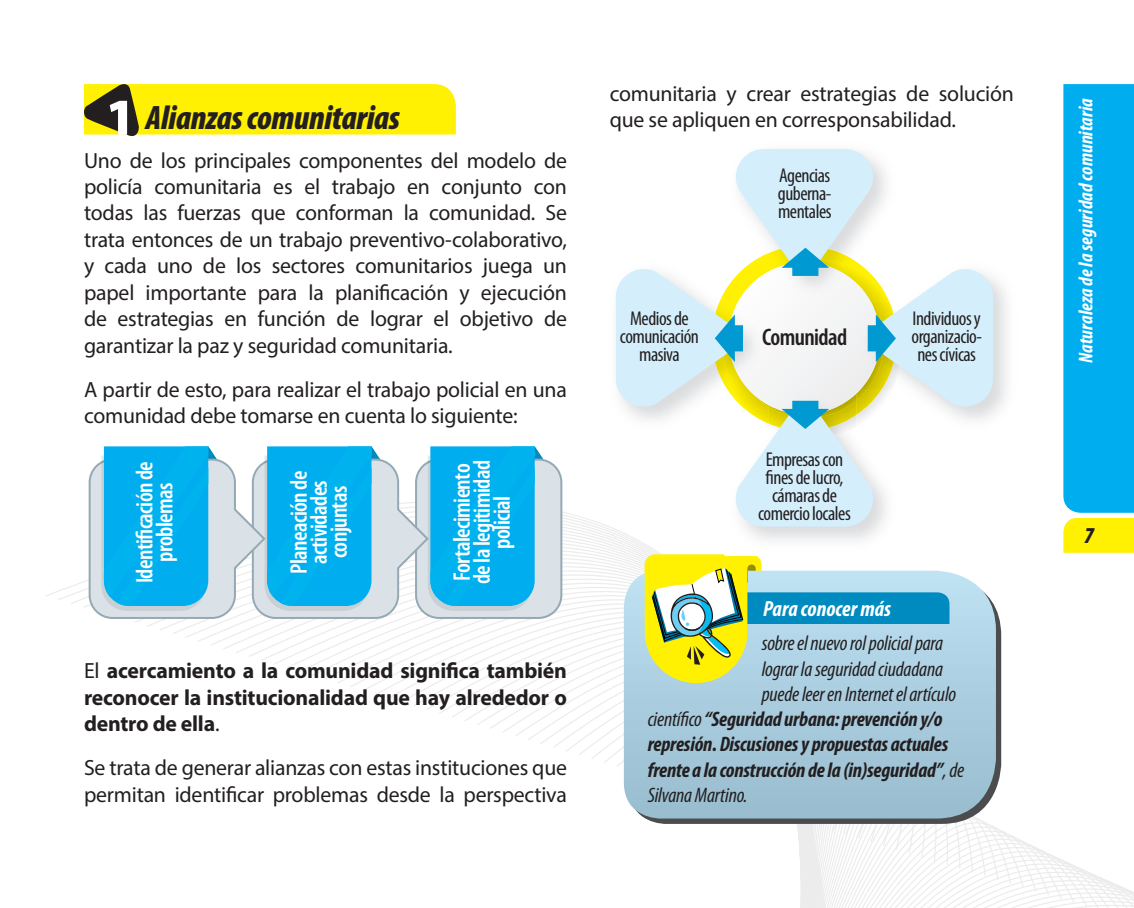
<style>
.page{position:relative;width:1134px;height:908px;background:#fff}
.page>*{position:absolute;margin:0;border:0;box-sizing:border-box;transform-origin:0 0}
.t1{font:900 52.2px "Myriad Pro";color:#fff}
.t2{font:italic 900 condensed 34px "Myriad Pro";letter-spacing:-.01em;color:#231f20}
.t3{font:600 condensed 24px/20px "Myriad Pro";letter-spacing:-.025em;color:#fff;text-align:center}
.t4{font:600 condensed 24px "Myriad Pro";letter-spacing:-.025em;color:#231f20}
.t5{font:italic 900 condensed 22.8px "Myriad Pro";color:#231f20}
.t6{font:22px/26.4px "Myriad Pro";letter-spacing:-.01em;color:#231f20}
.t7{font:700 22px/26.4px "Myriad Pro";letter-spacing:-.01em;color:#231f20;text-align:justify}
.t8{font:italic 700 condensed 22px "Myriad Pro";color:#fff}
.t9{font:italic 700 condensed 21px "Myriad Pro";letter-spacing:-.01em;color:#231f20}
.t10{font:italic condensed 21px "Myriad Pro";letter-spacing:-.01em;color:#231f20}
.t11{font:condensed 20px/18px "Myriad Pro";letter-spacing:-.025em;color:#231f20;text-align:justify}
.t12{font:italic 700 condensed 20px "Myriad Pro";color:#fff}
.s1{font-weight:400}
</style>
<div class="page">
<svg style="left:401px;top:698px;width:733px;height:209px"></svg>
<svg style="left:1063px;top:84px;width:71px;height:468px;background:#17b4de"></svg>
<svg style="left:84px;top:84px;width:372px;height:53px;background:#ebde10"></svg>
<svg style="left:629px;top:609px;width:372px;height:214px;fill:#4b4c4d"></svg>
<svg style="left:624px;top:570px;width:372px;height:248px;background:#a6c9d9"></svg>
<svg style="left:645px;top:554px;width:304px;height:128px;background:#a7ceb2"></svg>
<svg style="left:89px;top:446px;width:473px;height:172px;background:#56c3eb"></svg>
<svg style="left:616px;top:149px;width:377px;height:377px"></svg>
<p class="t1" style="left:106px;top:87px;width:31px">1</p>
<p class="t2" style="left:146px;top:99px;width:256px">Alianzas comunitarias</p>
<p class="t6" style="left:84px;top:147px;width:484px;text-align:justify">Uno de los principales componentes del modelo de policía comunitaria es el trabajo en conjunto con todas las fuerzas que conforman la comunidad. Se trata entonces de un trabajo preventivo-colaborativo, y cada uno de los sectores comunitarios juega un papel importante para la planificación y ejecución de estrategias en función de lograr el objetivo de garantizar la paz y seguridad comunitaria.</p>
<p class="t6" style="left:84px;top:376px;width:484px">A partir de esto, para realizar el trabajo policial en una comunidad debe tomarse en cuenta lo siguiente:</p>
<p class="t3" style="left:135px;top:583px;width:124px;rotate:-90deg">Identificación de problemas</p>
<p class="t3" style="left:289px;top:573px;width:105px;rotate:-90deg">Planeación de actividades conjuntas</p>
<p class="t3" style="left:452px;top:584px;width:126px;rotate:-90deg">Fortalecimiento de la legitimidad policial</p>
<p class="t7" style="left:84px;top:656px;width:484px"><span class="s1">El</span> acercamiento a la comunidad significa también reconocer la institucionalidad que hay alrededor o dentro de ella<span class="s1">.</span></p>
<p class="t6" style="left:84px;top:754px;width:484px">Se trata de generar alianzas con estas instituciones que permitan identificar problemas desde la perspectiva</p>
<p class="t6" style="left:610px;top:80px;width:406px">comunitaria y crear estrategias de solución que se apliquen en corresponsabilidad.</p>
<p class="t11" style="left:778px;top:167px;width:55px">Agencias guberna&shy;mentales</p>
<p class="t11" style="left:620px;top:309px;width:81px;text-align:center">Medios de comunicación masiva</p>
<p class="t11" style="left:911px;top:309px;width:72px">Individuos y organizacio&shy;nes cívicas</p>
<p class="t4" style="left:762px;top:324px;width:87px">Comunidad</p>
<p class="t11" style="left:758px;top:450px;width:94px;text-align:center">Empresas con fines de lucro, cámaras de comercio locales</p>
<p class="t8" style="left:763px;top:597px;width:129px">Para conocer más</p>
<p class="t10" style="left:762px;top:632px;width:183px">sobre el nuevo rol policial para</p>
<p class="t10" style="left:762px;top:657px;width:183px">lograr la seguridad ciudadana</p>
<p class="t10" style="left:762px;top:682px;width:196px">puede leer en Internet el artículo</p>
<p class="t9" style="left:648px;top:707px;width:296px"><span class="s1">científico</span> “Seguridad urbana: prevención y/o</p>
<p class="t9" style="left:648px;top:732px;width:302px">represión. Discusiones y propuestas actuales</p>
<p class="t9" style="left:648px;top:758px;width:318px">frente a la construcción de la (in)seguridad”<span class="s1">, de</span></p>
<p class="t10" style="left:648px;top:783px;width:101px">Silvana Martino.</p>
<p class="t12" style="left:1075px;top:363px;width:266px;rotate:-90deg">Naturaleza de la seguridad comunitaria</p>
<p class="t5" style="left:1084px;top:523px;width:12px">7</p>
</div>
